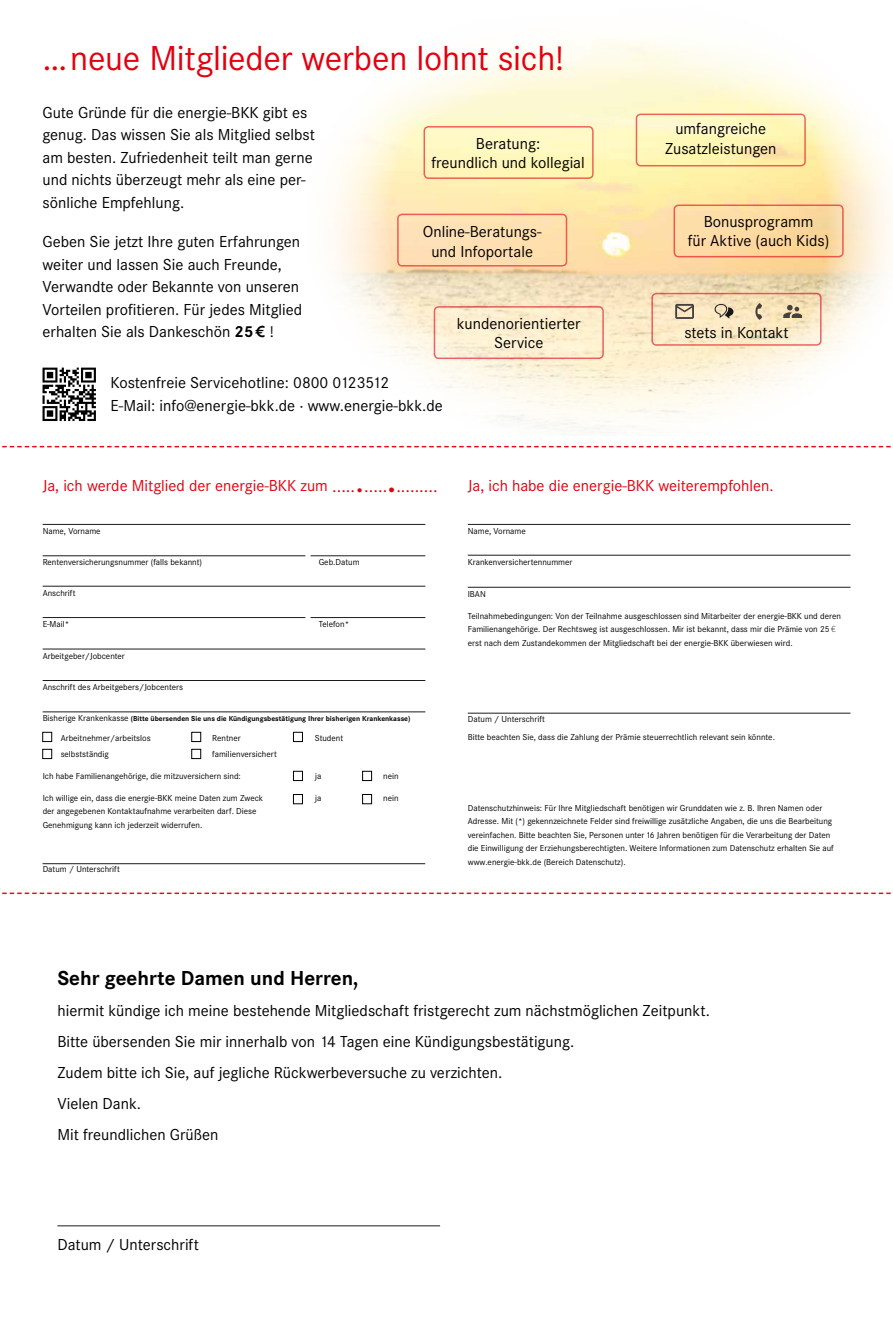
<style>
.page{position:relative;width:893px;height:1340px;background:#fff}
.page>*{position:absolute;margin:0;border:0;box-sizing:border-box;transform-origin:0 0}
.t1{font:36px "Corporate S";letter-spacing:-.01em;color:#e3000f}
.t2{font:700 21px "Corporate S";color:#000}
.t3{font:16.5px/22.5px "Corporate S";color:#000;text-align:center}
.t4{font:16.5px "Corporate S";color:#e3000f}
.t5{font:9px/13.5px "Corporate S";color:#000}
.t6{font:700 7.5px "Corporate S";color:#000}
.s1{font-weight:700}
.s2{font-family:"Futura T Dem"}
.s3{font-style:italic}
.s4{font-size:18px}
.s5{font-size:36px}
.s6{font-weight:600;font-size:36px}
.s7{font-weight:400;font-size:9px}
.s8{font-family:"Futura T";font-weight:300}
</style>
<div class="page">
<hr style="left:468px;top:555px;width:382px;height:1px;background:#000">
<hr style="left:468px;top:524px;width:382px;height:1px;background:#000">
<hr style="left:468px;top:587px;width:382px;height:1px;background:#000">
<hr style="left:468px;top:713px;width:382px;height:1px;background:#000">
<hr style="left:43px;top:524px;width:382px;height:1px;background:#000">
<hr style="left:43px;top:555px;width:262px;height:1px;background:#000">
<hr style="left:43px;top:586px;width:382px;height:1px;background:#000">
<hr style="left:311px;top:617px;width:114px;height:1px;background:#000">
<hr style="left:43px;top:648px;width:382px;height:1px;background:#000">
<hr style="left:43px;top:680px;width:382px;height:1px;background:#000">
<hr style="left:43px;top:711px;width:382px;height:1px;background:#000">
<hr style="left:43px;top:863px;width:382px;height:1px;background:#000">
<hr style="left:311px;top:555px;width:114px;height:1px;background:#000">
<hr style="left:43px;top:617px;width:262px;height:1px;background:#000">
<div style="left:293px;top:771px;width:10px;height:9px;border:1px solid #000"></div>
<div style="left:293px;top:794px;width:10px;height:10px;border:1px solid #000"></div>
<div style="left:362px;top:771px;width:10px;height:9px;border:1px solid #000"></div>
<div style="left:362px;top:794px;width:10px;height:10px;border:1px solid #000"></div>
<div style="left:43px;top:749px;width:9px;height:9px;border:1px solid #000"></div>
<div style="left:192px;top:749px;width:9px;height:9px;border:1px solid #000"></div>
<div style="left:43px;top:732px;width:9px;height:9px;border:1px solid #000"></div>
<div style="left:192px;top:732px;width:9px;height:9px;border:1px solid #000"></div>
<div style="left:293px;top:732px;width:10px;height:9px;border:1px solid #000"></div>
<svg style="left:333px;top:40px;width:559px;height:393px"></svg>
<hr style="left:57px;top:1225px;width:383px;height:1px;background:#000">
<svg style="left:2px;top:892px;width:889px;height:2px"></svg>
<div style="left:636px;top:114px;width:170px;height:52px;border:2px solid #e3000f;border-radius:4px"></div>
<div style="left:423px;top:126px;width:171px;height:53px;border:2px solid #e3000f;border-radius:4px"></div>
<div style="left:674px;top:204px;width:170px;height:53px;border:2px solid #e3000f;border-radius:4px"></div>
<div style="left:397px;top:214px;width:170px;height:52px;border:2px solid #e3000f;border-radius:4px"></div>
<div style="left:434px;top:306px;width:170px;height:53px;border:2px solid #e3000f;border-radius:4px"></div>
<div style="left:651px;top:293px;width:170px;height:53px;border:2px solid #e3000f;border-radius:4px"></div>
<svg style="left:675px;top:304px;width:19px;height:15px"></svg>
<svg style="left:755px;top:303px;width:7px;height:17px"></svg>
<svg style="left:783px;top:305px;width:19px;height:13px"></svg>
<svg style="left:43px;top:367px;width:53px;height:54px"></svg>
<svg style="left:2px;top:446px;width:889px;height:1px"></svg>
<svg style="left:714px;top:303px;width:20px;height:15px"></svg>
<h1 class="t1" style="left:43px;top:37px;width:523px">…neue Mitglieder werben lohnt sich!</h1>
<h3 class="t3" style="left:43px;top:101px;width:274px;text-align:left">Gute Gründe für die energie-BKK gibt es genug. Das wissen Sie als Mitglied selbst am besten. Zufriedenheit teilt man gerne und nichts überzeugt mehr als eine per&shy;sönliche Empfehlung.</h3>
<h3 class="t3" style="left:43px;top:230px;width:261px;text-align:left">Geben Sie jetzt Ihre guten Erfahrungen weiter und lassen Sie auch Freunde, Verwandte oder Bekannte von unseren Vorteilen profitieren. Für jedes Mitglied erhalten Sie als Dankeschön <span class="s1">25</span><span class="s2">€</span> !</h3>
<h3 class="t3" style="left:665px;top:119px;width:113px;line-height:19.8px">umfangreiche<br>Zusatzleistungen</h3>
<h3 class="t3" style="left:431px;top:133px;width:155px;line-height:19.8px">Beratung:<br>freundlich und kollegial</h3>
<h3 class="t3" style="left:688px;top:211px;width:143px;line-height:19.8px">Bonusprogramm<br>für Aktive (auch Kids)</h3>
<h3 class="t3" style="left:423px;top:222px;width:120px;line-height:19.8px">Online-Beratungs&shy;und Infoportale</h3>
<h3 class="t3" style="left:457px;top:313px;width:125px;line-height:19.8px">kundenorientierter<br>Service</h3>
<h3 class="t3" style="left:684px;top:321px;width:106px">stets in Kontakt</h3>
<h3 class="t3" style="left:111px;top:372px;width:334px;text-align:left">Kostenfreie Servicehotline: 0800 0123512<br>E-Mail: info@energie-bkk.de · www.energie-bkk.de</h3>
<h3 class="t4" style="left:43px;top:476px;width:396px">Ja, ich werde Mitglied der energie<span class="s3">-</span>BKK zum <span class="s4">.....</span><span class="s5">.</span><span class="s4">.....</span><span class="s6">.</span><span class="s4">.........</span></h3>
<p class="t5" style="left:43px;top:524px;width:60px">Name, Vorname</p>
<p class="t5" style="left:43px;top:555px;width:161px">Rentenversicherungsnummer (falls bekannt)</p>
<p class="t5" style="left:319px;top:555px;width:42px">Geb.Datum</p>
<p class="t5" style="left:43px;top:586px;width:34px">Anschrift</p>
<p class="t5" style="left:43px;top:617px;width:28px">E-Mail*</p>
<p class="t5" style="left:319px;top:617px;width:32px">Telefon*</p>
<p class="t5" style="left:43px;top:649px;width:84px">Arbeitgeber/Jobcenter</p>
<p class="t5" style="left:43px;top:680px;width:142px">Anschrift des Arbeitgebers/Jobcenters</p>
<p class="t6" style="left:43px;top:714px;width:369px"><span class="s7">Bisherige Krankenkasse</span> (Bitte übersenden Sie uns die Kündigungsbestätigung Ihrer bisherigen Krankenkasse)</p>
<p class="t5" style="left:61px;top:731px;width:91px">Arbeitnehmer/arbeitslos</p>
<p class="t5" style="left:212px;top:731px;width:30px">Rentner</p>
<p class="t5" style="left:315px;top:731px;width:30px">Student</p>
<p class="t5" style="left:61px;top:747px;width:50px">selbstständig</p>
<p class="t5" style="left:212px;top:747px;width:66px">familienversichert</p>
<p class="t5" style="left:43px;top:769px;width:200px">Ich habe Familienangehörige, die mitzuversichern sind:</p>
<p class="t5" style="left:315px;top:769px;width:8px">ja</p>
<p class="t5" style="left:383px;top:769px;width:17px">nein</p>
<p class="t5" style="left:43px;top:791px;width:222px">Ich willige ein, dass die energie-BKK meine Daten zum Zweck</p>
<p class="t5" style="left:315px;top:791px;width:8px">ja</p>
<p class="t5" style="left:383px;top:791px;width:17px">nein</p>
<p class="t5" style="left:43px;top:804px;width:215px">der angegebenen Kontaktaufnahme verarbeiten darf. Diese<br>Genehmigung kann ich jederzeit widerrufen.</p>
<p class="t5" style="left:43px;top:862px;width:79px">Datum / Unterschrift</p>
<h3 class="t4" style="left:468px;top:476px;width:307px">Ja, ich habe die energie-BKK weiterempfohlen.</h3>
<p class="t5" style="left:468px;top:524px;width:60px">Name, Vorname</p>
<p class="t5" style="left:468px;top:555px;width:106px">Krankenversichertennummer</p>
<p class="t5" style="left:468px;top:587px;width:20px">IBAN</p>
<p class="t5" style="left:468px;top:609px;width:375px">Teilnahmebedingungen: Von der Teilnahme ausgeschlossen sind Mitarbeiter der energie-BKK und deren<br>Familienangehörige. Der Rechtsweg ist ausgeschlossen. Mir ist bekannt, dass mir die Prämie von 25 <span class="s8">€ </span>erst nach dem Zustandekommen der Mitgliedschaft bei der energie-BKK überwiesen wird.</p>
<p class="t5" style="left:468px;top:710px;width:309px;line-height:17.7px">Datum / Unterschrift<br>Bitte beachten Sie, dass die Zahlung der Prämie steuerrechtlich relevant sein könnte.</p>
<p class="t5" style="left:468px;top:801px;width:368px">Datenschutzhinweis: Für Ihre Mitgliedschaft benötigen wir Grunddaten wie z. B. Ihren Namen oder Adresse. Mit (*) gekennzeichnete Felder sind freiwillige zusätzliche Angaben, die uns die Bearbeitung vereinfachen. Bitte beachten Sie, Personen unter16 Jahren benötigen für die Verarbeitung der Daten die Einwilligung der Erziehungsberechtigten. Weitere Informationen zum Datenschutz erhalten Sie auf www.energie-bkk.de (Bereich Datenschutz).</p>
<h2 class="t2" style="left:57px;top:965px;width:303px">Sehr geehrte Damen und Herren,</h2>
<p class="t3" style="left:57px;top:995px;width:654px;line-height:31px;text-align:left">hiermit kündige ich meine bestehende Mitgliedschaft fristgerecht zum nächstmöglichen Zeitpunkt.<br>Bitte übersenden Sie mir innerhalb von 14 Tagen eine Kündigungsbestätigung.<br>Zudem bitte ich Sie, auf jegliche Rückwerbeversuche zu verzichten.<br>Vielen Dank.<br>Mit freundlichen Grüßen</p>
<h3 class="t3" style="left:57px;top:1232px;width:143px">Datum / Unterschrift</h3>
</div>
